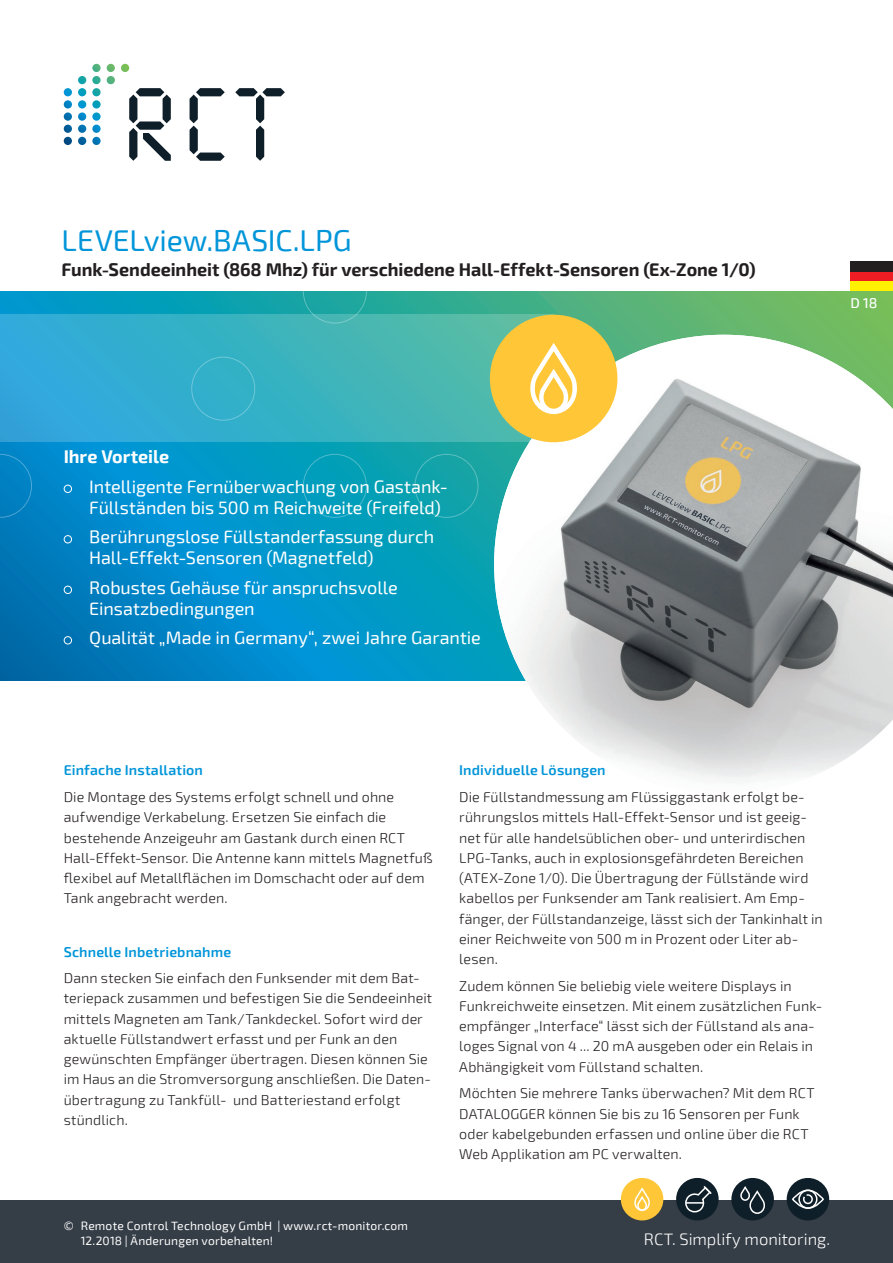
<style>
.page{position:relative;width:893px;height:1263px;background:#fff}
.page>*{position:absolute;margin:0;border:0;box-sizing:border-box;transform-origin:0 0}
.t1{font:30px "Exo 2";color:#0095d9}
.t2{font:18px/21px "Exo 2";letter-spacing:-.005em;color:#fff}
.t3{font:700 18px "Exo 2";color:#231f20}
.t4{font:700 18px "Exo 2";letter-spacing:-.005em;color:#fff}
.t5{font:300 16.5px "Exo 2";color:#fff}
.t6{font:300 14.25px/20.2px "Exo 2";letter-spacing:.005em;color:#231f20}
.t7{font:600 14.25px "Exo 2";letter-spacing:.01em;color:#0095d9}
.t8{font:500 14.25px "Exo 2";color:#fff}
.t9{font:12px/15px "Exo 2";letter-spacing:.015em;color:#fff}
</style>
<div class="page">
<div style="left:0;top:1200px;width:893px;height:63px;background:#353d46"></div>
<svg style="left:64px;top:64px;width:221px;height:97px"></svg>
<div style="left:850px;top:262px;width:43px;height:10px;background:#231f20"></div>
<div style="left:850px;top:272px;width:43px;height:9px;background:#ee1d23"></div>
<div style="left:850px;top:281px;width:43px;height:10px;background:#fff101"></div>
<svg style="left:0;top:291px;width:893px;height:389px;background:#0d96b7"></svg>
<img style="left:494px;top:335px;width:399px;height:445px">
<div style="left:0;top:315px;width:554px;height:127px;background:linear-gradient(to right,#26a7e2,#57bea0)"></div>
<div style="left:490px;top:315px;width:127px;height:127px;background:#ffc638;border-radius:50%"></div>
<svg style="left:493px;top:333px;width:150px;height:149px"></svg>
<div style="left:731px;top:1178px;width:43px;height:42px;background:#0f1f29;border-radius:50%"></div>
<svg style="left:740px;top:1187px;width:25px;height:27px"></svg>
<div style="left:787px;top:1178px;width:42px;height:42px;background:#0f1f29;border-radius:50%"></div>
<div style="left:792px;top:1189px;width:32px;height:20px;border:2px solid #fff;border-radius:50%"></div>
<div style="left:798px;top:1189px;width:19px;height:20px;border:2px solid #fff;border-radius:50%"></div>
<svg style="left:802px;top:1193px;width:12px;height:12px"></svg>
<div style="left:621px;top:1178px;width:42px;height:42px;background:#ffc638;border-radius:50%"></div>
<svg style="left:634px;top:1189px;width:16px;height:22px"></svg>
<div style="left:676px;top:1178px;width:43px;height:42px;background:#0f1f29;border-radius:50%"></div>
<svg style="left:685px;top:1184px;width:28px;height:29px"></svg>
<div style="left:64px;top:485px;width:8px;height:8px;border:1px solid #fff;border-radius:50%"></div>
<div style="left:64px;top:535px;width:8px;height:8px;border:1px solid #fff;border-radius:50%"></div>
<div style="left:64px;top:586px;width:8px;height:8px;border:1px solid #fff;border-radius:50%"></div>
<div style="left:64px;top:636px;width:8px;height:8px;border:1px solid #fff;border-radius:50%"></div>
<svg style="left:0;top:454px;width:32px;height:64px;background:#0382c3"></svg>
<div style="left:191px;top:357px;width:64px;height:64px;border:1px solid #fff;border-radius:50%"></div>
<div style="left:303px;top:260px;width:64px;height:63px;border:1px solid #fff;border-radius:50%"></div>
<div style="left:303px;top:454px;width:64px;height:64px;border:1px solid #fff;border-radius:50%"></div>
<div style="left:415px;top:454px;width:63px;height:64px;border:1px solid #fff;border-radius:50%"></div>
<h1 class="t1" style="left:62px;top:223px;width:292px">LEVELview.BASIC.LPG</h1>
<p class="t3" style="left:62px;top:259px;width:695px">Funk-Sendeeinheit (868 Mhz) für verschiedene Hall-Effekt-Sensoren (Ex-Zone 1/0)</p>
<p class="t8" style="left:850px;top:294px;width:28px">D 18</p>
<p class="t4" style="left:64px;top:446px;width:107px">Ihre Vorteile</p>
<p class="t2" style="left:89px;top:476px;width:360px">Intelligente Fernüberwachung von Gastank-<br>Füllständen bis 500 m Reichweite (Freifeld)</p>
<p class="t2" style="left:89px;top:527px;width:347px">Berührungslose Füllstanderfassung durch<br>Hall-Effekt-Sensoren (Magnetfeld)</p>
<p class="t2" style="left:89px;top:577px;width:310px">Robustes Gehäuse für anspruchsvolle<br>Einsatzbedingungen</p>
<p class="t2" style="left:89px;top:628px;width:393px">Qualität „Made in Germany“, zwei Jahre Garantie</p>
<p class="t7" style="left:64px;top:762px;width:141px">Einfache Installation</p>
<p class="t6" style="left:64px;top:787px;width:370px">Die Montage des Systems erfolgt schnell und ohne aufwendige Verkabelung. Ersetzen Sie einfach die bestehende Anzeigeuhr am Gastank durch einen RCT Hall-Effekt-Sensor. Die Antenne kann mittels Magnetfuß flexibel auf Metallflächen im Domschacht oder auf dem Tank angebracht werden.</p>
<p class="t7" style="left:64px;top:943px;width:169px">Schnelle Inbetriebnahme</p>
<p class="t6" style="left:64px;top:968px;width:370px">Dann stecken Sie einfach den Funksender mit dem Bat&shy;teriepack zusammen und befestigen Sie die Sendeeinheit mittels Magneten am Tank/Tankdeckel. Sofort wird der aktuelle Füllstandwert erfasst und per Funk an den gewünschten Empfänger übertragen. Diesen können Sie im Haus an die Stromversorgung anschließen. Die Daten&shy;übertragung zu Tankfüll- und Batteriestand erfolgt stündlich.</p>
<p class="t9" style="left:81px;top:1218px;width:329px;text-indent:-17px">© Remote Control Technology GmbH | www.rct-monitor.com<br>12.2018 | Änderungen vorbehalten!</p>
<p class="t7" style="left:459px;top:762px;width:148px">Individuelle Lösungen</p>
<p class="t6" style="left:459px;top:787px;width:365px">Die Füllstandmessung am Flüssiggastank erfolgt be&shy;rührungslos mittels Hall-Effekt-Sensor und ist geeig&shy;net für alle handelsüblichen ober- und unterirdischen LPG-Tanks, auch in explosionsgefährdeten Bereichen (ATEX-Zone 1/0). Die Übertragung der Füllstände wird kabellos per Funksender am Tank realisiert. Am Emp&shy;fänger, der Füllstandanzeige, lässt sich der Tankinhalt in einer Reichweite von 500 m in Prozent oder Liter ab&shy;lesen.</p>
<p class="t6" style="left:459px;top:976px;width:365px">Zudem können Sie beliebig viele weitere Displays in Funkreichweite einsetzen. Mit einem zusätzlichen Funk&shy;empfänger „Interface“ lässt sich der Füllstand als ana&shy;loges Signal von 4 ... 20 mA ausgeben oder ein Relais in Abhängigkeit vom Füllstand schalten.</p>
<p class="t6" style="left:459px;top:1083px;width:357px">Möchten Sie mehrere Tanks überwachen? Mit dem RCT DATALOGGER können Sie bis zu 16 Sensoren per Funk oder kabelgebunden erfassen und online über die RCT Web Applikation am PC verwalten.</p>
<p class="t5" style="left:644px;top:1229px;width:188px">RCT. Simplify monitoring.</p>
</div>
